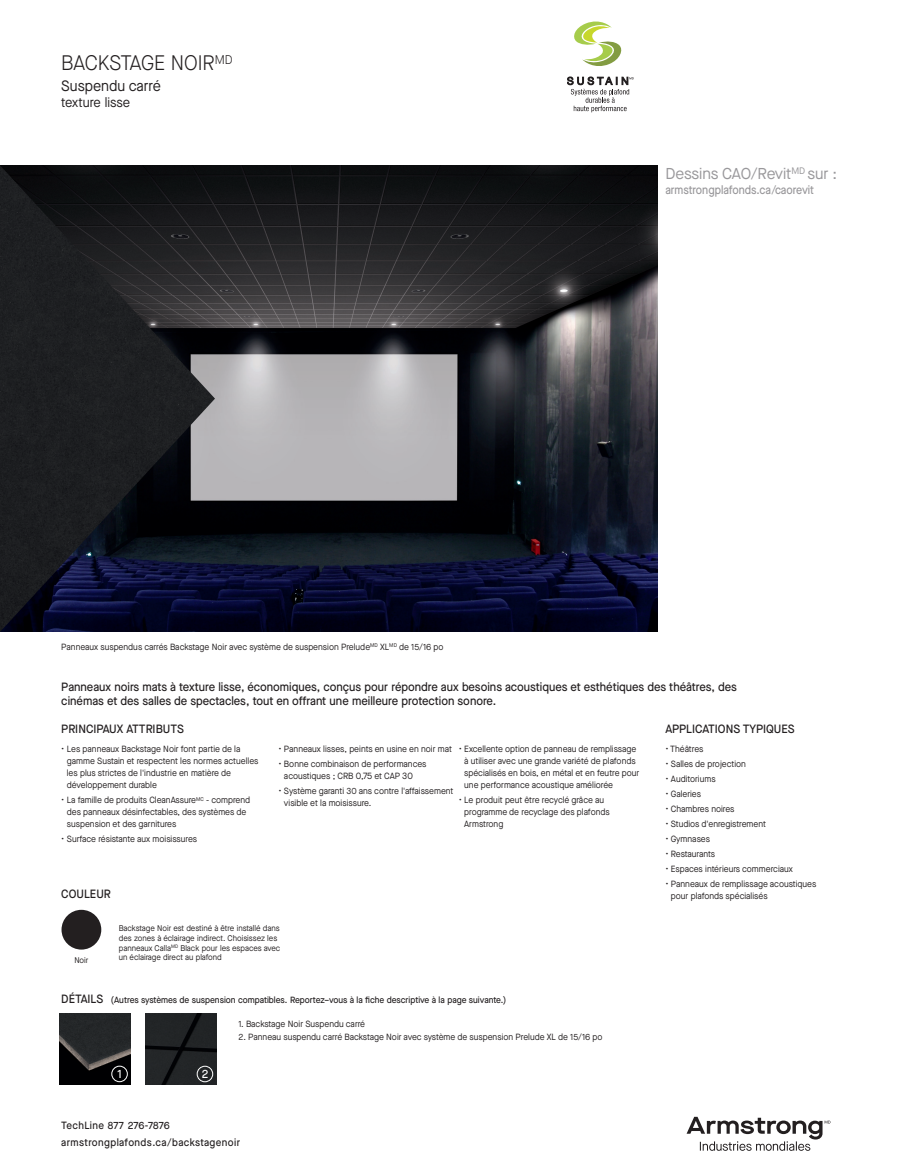
<style>
.page{position:relative;width:905px;height:1175px;background:#fff}
.page>*{position:absolute;margin:0;border:0;box-sizing:border-box;transform-origin:0 0}
.t1{font:300 21px "Maison Neue";color:#231f20;scale:.95 1}
.t2{font:15.75px "Maison Neue";letter-spacing:-.005em;color:#99989b}
.t3{font:15px "Maison Neue";color:#231f20;scale:.95 1}
.t4{font:13.5px "Maison Neue";color:#231f20;scale:.95 1}
.t5{font:500 12px/13.5px "Maison Neue";color:#231f20;scale:.95 1}
.t6{font:500 12px "Maison Neue";color:#99989b;scale:.9 1}
.t7{font:500 12px "Maison Neue";color:#fff;scale:.95 1}
.t8{font:500 10.5px/17px "Maison Neue";letter-spacing:.04em;color:#231f20;scale:.95 1}
.t9{font:9px/12px "Maison Neue";color:#231f20}
.t10{font:9px "Maison Neue";color:#231f20;scale:.95 1}
.t11{font:500 9px "Maison Neue";color:#231f20;scale:.95 1}
.t12{font:8.25px/9.8px "Maison Neue";color:#231f20;scale:.95 1}
.s1{font-size:12px}
</style>
<div class="page">
<svg style="left:686px;top:1116px;width:144px;height:34px"></svg>
<img style="left:215px;top:165px;width:442px;height:467px">
<img style="left:0;top:165px;width:215px;height:467px">
<img style="left:60px;top:1013px;width:71px;height:71px">
<div style="left:111px;top:1065px;width:17px;height:17px;border:1px solid #fff;border-radius:50%"></div>
<img style="left:145px;top:1013px;width:71px;height:71px">
<div style="left:197px;top:1066px;width:16px;height:16px;border:1px solid #fff;border-radius:50%"></div>
<div style="left:61px;top:909px;width:40px;height:40px;background:#231f20;border-radius:50%"></div>
<svg style="left:574px;top:21px;width:48px;height:45px"></svg>
<svg style="left:567px;top:77px;width:66px;height:35px"></svg>
<p class="t1" style="left:61px;top:49px;width:182px">BACKSTAGE NOIR<sup>MD</sup></p>
<p class="t3" style="left:61px;top:76px;width:106px">Suspendu carré</p>
<p class="t4" style="left:61px;top:94px;width:74px">texture lisse</p>
<p class="t2" style="left:665px;top:163px;width:173px">Dessins CAO/Revit<sup>MD</sup> sur :</p>
<p class="t6" style="left:665px;top:182px;width:167px">armstrongplafonds.ca/caorevit</p>
<p class="t10" style="left:61px;top:640px;width:404px">Panneaux suspendus carrés Backstage Noir avec système de suspension Prelude<sup>MD</sup> XL<sup>MD</sup> de 15/16 po</p>
<p class="t5" style="left:61px;top:680px;width:712px">Panneaux noirs mats à texture lisse, économiques, conçus pour répondre aux besoins acoustiques et esthétiques des théâtres, des cinémas et des salles de spectacles, tout en offrant une meilleure protection sonore.</p>
<p class="t5" style="left:61px;top:721px;width:131px">PRINCIPAUX ATTRIBUTS</p>
<p class="t9" style="left:67px;top:743px;width:193px;text-indent:-6px">• Les panneaux Backstage Noir font partie de la gamme Sustain et respectent les normes actuelles les plus strictes de l'industrie en matière de développement durable</p>
<p class="t9" style="left:67px;top:794px;width:185px;text-indent:-6px">• La famille de produits CleanAssure<sup>MC</sup> - comprend des panneaux désinfectables, des systèmes de suspension et des garnitures</p>
<p class="t9" style="left:61px;top:833px;width:137px">• Surface résistante aux moisissures</p>
<p class="t5" style="left:61px;top:887px;width:54px">COULEUR</p>
<p class="t9" style="left:278px;top:742px;width:175px">• Panneaux lisses, peints en usine en noir mat</p>
<p class="t9" style="left:284px;top:757px;width:144px;text-indent:-6px">• Bonne combinaison de performances acoustiques ; CRB 0,75 et CAP 30</p>
<p class="t9" style="left:284px;top:784px;width:171px;text-indent:-6px">• Système garanti 30 ans contre l'affaissement visible et la moisissure.</p>
<p class="t9" style="left:464px;top:742px;width:177px;text-indent:-6px">• Excellente option de panneau de remplissage à utiliser avec une grande variété de plafonds spécialisés en bois, en métal et en feutre pour une performance acoustique améliorée</p>
<p class="t9" style="left:464px;top:793px;width:147px;text-indent:-6px">• Le produit peut être recyclé grâce au programme de recyclage des plafonds<br>Armstrong</p>
<p class="t12" style="left:74px;top:954px;width:16px">Noir</p>
<p class="t12" style="left:119px;top:923px;width:171px">Backstage Noir est destiné à être installé dans des zones à éclairage indirect. Choisissez les panneaux Calla<sup>MD</sup> Black pour les espaces avec un éclairage direct au plafond</p>
<p class="t11" style="left:61px;top:993px;width:470px"><span class="s1">DÉTAILS</span> (Autres systèmes de suspension compatibles. Reportez–vous à la fiche descriptive à la page suivante.)</p>
<p class="t10" style="left:238px;top:1017px;width:135px">1. Backstage Noir Suspendu carré</p>
<p class="t10" style="left:238px;top:1031px;width:385px">2. Panneau suspendu carré Backstage Noir avec système de suspension Prelude XL de 15/16 po</p>
<p class="t7" style="left:117px;top:1065px;width:6px">1</p>
<p class="t7" style="left:202px;top:1065px;width:8px">2</p>
<p class="t8" style="left:61px;top:1116px;width:190px">TechLine 877 276-7876 armstrongplafonds.ca/backstagenoir</p>
<p class="t5" style="left:665px;top:721px;width:137px">APPLICATIONS TYPIQUES</p>
<p class="t9" style="left:665px;top:743px;width:40px">• Théâtres</p>
<p class="t9" style="left:665px;top:758px;width:82px">• Salles de projection</p>
<p class="t9" style="left:665px;top:773px;width:52px">• Auditoriums</p>
<p class="t9" style="left:665px;top:788px;width:37px">• Galeries</p>
<p class="t9" style="left:665px;top:803px;width:71px">• Chambres noires</p>
<p class="t9" style="left:665px;top:818px;width:102px">• Studios d'enregistrement</p>
<p class="t9" style="left:665px;top:833px;width:46px">• Gymnases</p>
<p class="t9" style="left:665px;top:848px;width:51px">• Restaurants</p>
<p class="t9" style="left:665px;top:863px;width:129px">• Espaces intérieurs commerciaux</p>
<p class="t9" style="left:671px;top:878px;width:147px;text-indent:-6px">• Panneaux de remplissage acoustiques pour plafonds spécialisés</p>
</div>
